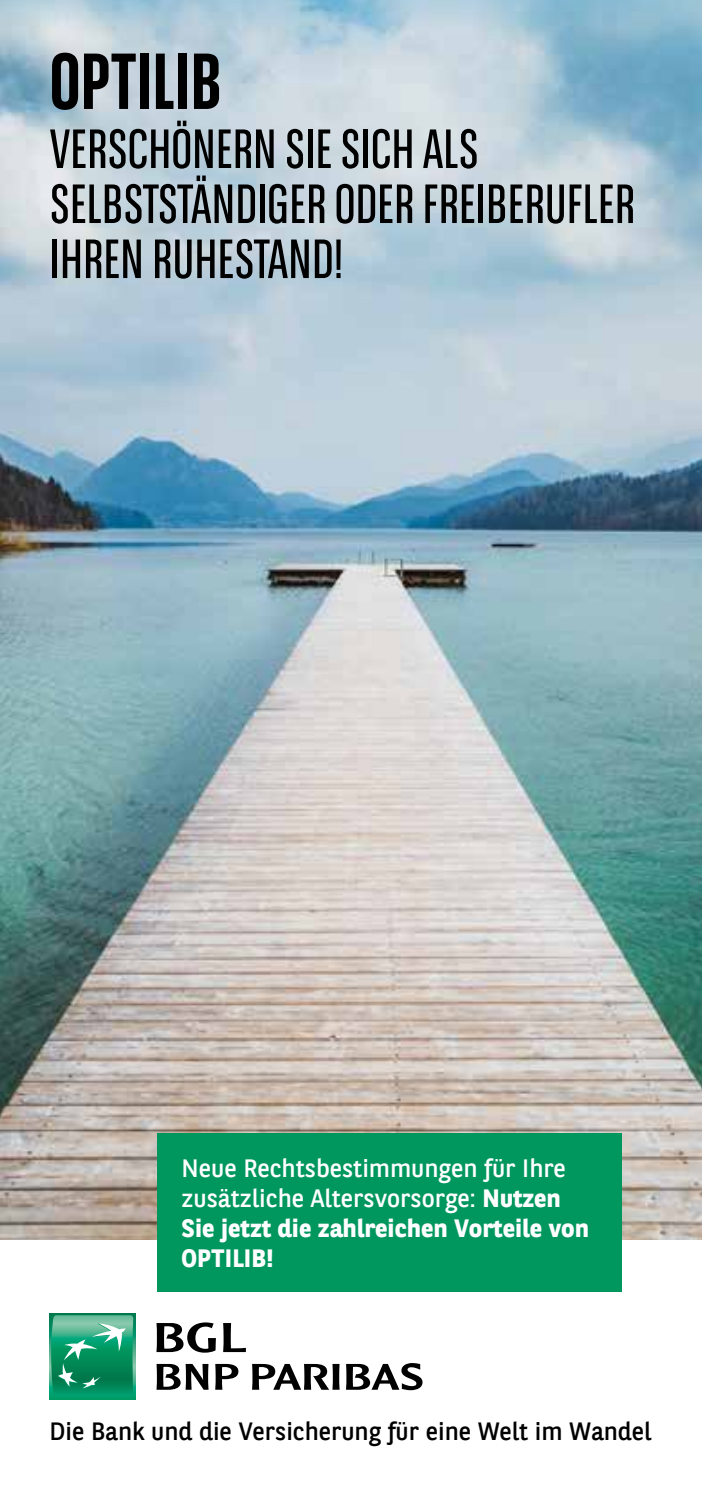
<style>
.page{position:relative;width:702px;height:1489px;background:#fff}
.page>*{position:absolute;margin:0;border:0;box-sizing:border-box;transform-origin:0 0}
.t1{font:700 79px "BNPP Sans Condensed";color:#000}
.t2{font:55px/55px "BNPP Sans Condensed";color:#000}
.t3{font:25px/30px "BNPP Sans";color:#fff}
.t4{font:25px "BNPP Sans";color:#000}
.s1{font-weight:700}
</style>
<div class="page">
<img style="left:0;top:0;width:702px;height:1239px">
<svg style="left:50px;top:1313px;width:85px;height:85px"></svg>
<svg style="left:51px;top:1315px;width:82px;height:81px;background:#2fa37a"></svg>
<svg style="left:156px;top:1322px;width:60px;height:30px"></svg>
<svg style="left:223px;top:1323px;width:23px;height:28px"></svg>
<svg style="left:156px;top:1363px;width:52px;height:26px"></svg>
<svg style="left:215px;top:1363px;width:23px;height:26px"></svg>
<svg style="left:252px;top:1363px;width:87px;height:26px"></svg>
<svg style="left:346px;top:1363px;width:76px;height:26px"></svg>
<div style="left:157px;top:1133px;width:464px;height:158px;background:#00975f"></div>
<h1 class="t1" style="left:50px;top:28px;width:174px">OPTILIB</h1>
<h2 class="t2" style="left:50px;top:121px;width:587px">VERSCHÖNERN SIE SICH ALS<br>SELBSTSTÄNDIGER ODER FREIBERUFLER<br>IHREN RUHESTAND!</h2>
<p class="t3" style="left:181px;top:1152px;width:409px">Neue Rechtsbestimmungen für Ihre zusätzliche Altersvorsorge: <span class="s1">Nutzen<br>Sie jetzt die zahlreichen Vorteile von<br>OPTILIB!</span></p>
<p class="t4" style="left:50px;top:1413px;width:603px">Die Bank und die Versicherung für eine Welt im Wandel</p>
</div>
